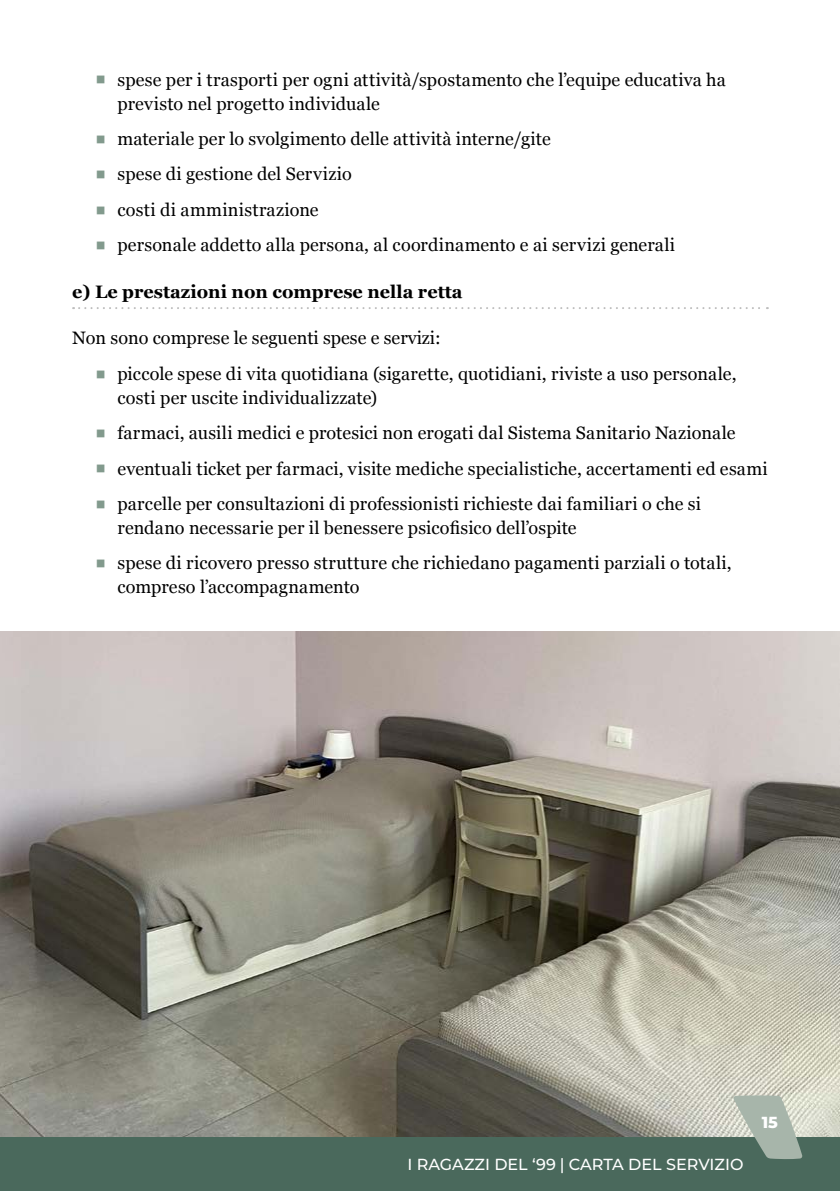
<style>
.page{position:relative;width:840px;height:1191px;background:#fff}
.page>*{position:absolute;margin:0;border:0;box-sizing:border-box;transform-origin:0 0}
.t1{font:18px/24px "Georgia";letter-spacing:.01em;color:#000}
.t2{font:700 18px "Georgia";color:#000}
.t3{font:500 16px "Montserrat";color:#fff}
.t4{font:800 16px "Montserrat";color:#fff}
.s1{color:#829a8d}
</style>
<div class="page">
<svg style="left:73px;top:307px;width:694px;height:2px"></svg>
<img style="left:0;top:631px;width:839px;height:506px">
<div style="left:0;top:1137px;width:839px;height:54px;background:#4a695c"></div>
<svg style="left:732px;top:1095px;width:70px;height:64px"></svg>
<p class="t1" style="left:117px;top:67px;width:609px;text-indent:-23px"><span class="s1">▪</span> spese per i trasporti per ogni attività/spostamento che l’equipe educativa ha previsto nel progetto individuale</p>
<p class="t1" style="left:95px;top:126px;width:457px"><span class="s1">▪</span> materiale per lo svolgimento delle attività interne/gite</p>
<p class="t1" style="left:95px;top:161px;width:258px"><span class="s1">▪</span> spese di gestione del Servizio</p>
<p class="t1" style="left:95px;top:197px;width:225px"><span class="s1">▪</span> costi di amministrazione</p>
<p class="t1" style="left:95px;top:232px;width:581px"><span class="s1">▪</span> personale addetto alla persona, al coordinamento e ai servizi generali</p>
<p class="t2" style="left:72px;top:278px;width:392px">e) Le prestazioni non comprese nella retta</p>
<p class="t1" style="left:72px;top:325px;width:370px">Non sono comprese le seguenti spese e servizi:</p>
<p class="t1" style="left:117px;top:361px;width:620px;text-indent:-23px"><span class="s1">▪</span> piccole spese di vita quotidiana (sigarette, quotidiani, riviste a uso personale, costi per uscite individualizzate)</p>
<p class="t1" style="left:95px;top:420px;width:642px"><span class="s1">▪</span> farmaci, ausili medici e protesici non erogati dal Sistema Sanitario Nazionale</p>
<p class="t1" style="left:95px;top:455px;width:674px"><span class="s1">▪</span> eventuali ticket per farmaci, visite mediche specialistiche, accertamenti ed esami</p>
<p class="t1" style="left:117px;top:491px;width:584px;text-indent:-23px"><span class="s1">▪</span> parcelle per consultazioni di professionisti richieste dai familiari o che si rendano necessarie per il benessere psicofisico dell’ospite</p>
<p class="t1" style="left:117px;top:550px;width:615px;text-indent:-23px"><span class="s1">▪</span> spese di ricovero presso strutture che richiedano pagamenti parziali o totali, compreso l’accompagnamento</p>
<p class="t3" style="left:407px;top:1153px;width:337px">I RAGAZZI DEL ‘99 | CARTA DEL SERVIZIO</p>
<p class="t4" style="left:761px;top:1110px;width:18px">15</p>
</div>
